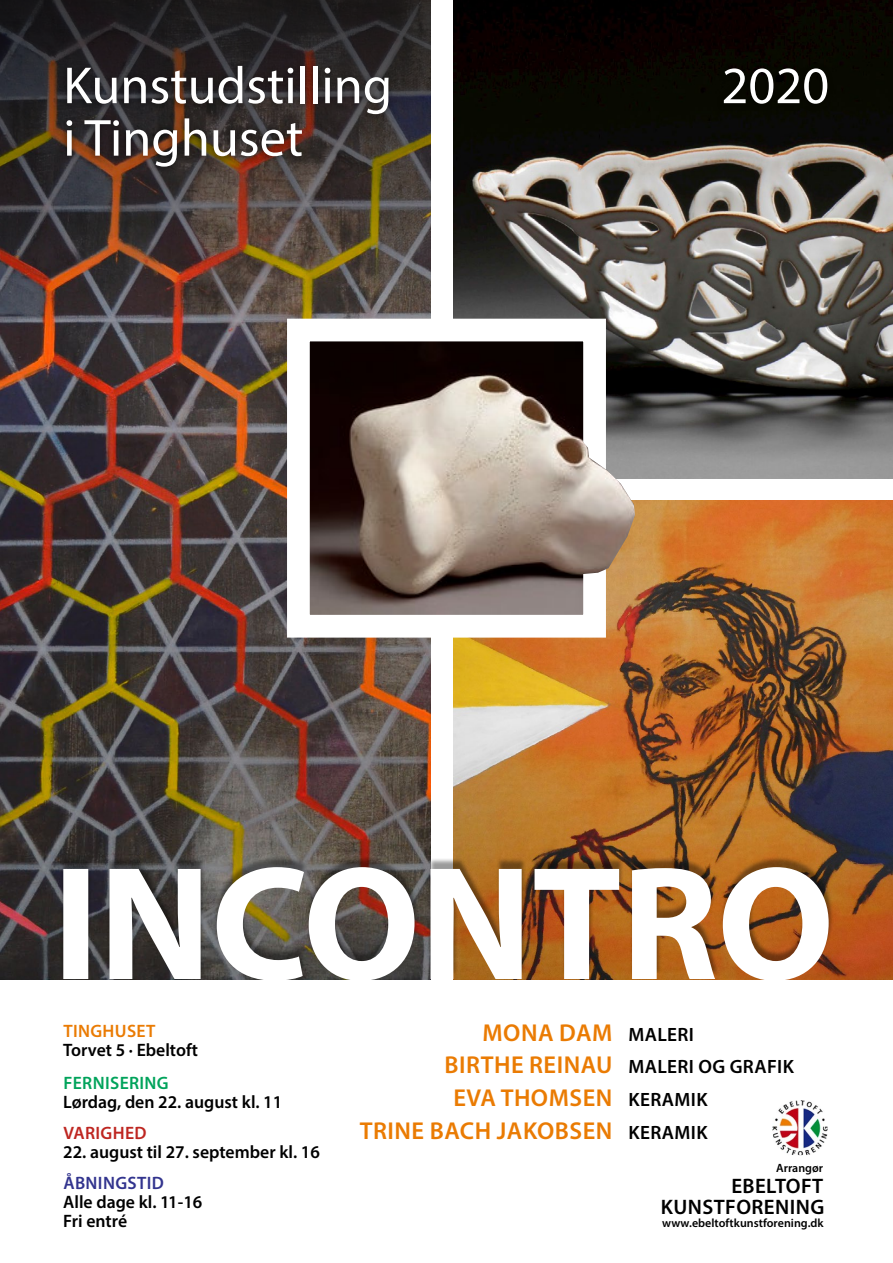
<style>
.page{position:relative;width:893px;height:1263px;background:#fff}
.page>*{position:absolute;margin:0;border:0;box-sizing:border-box;transform-origin:0 0}
.t1{font:52.5px "Myriad Pro";color:#fff}
.t2{font:600 24.53px/32.8px "Myriad Pro";letter-spacing:.02em;color:#ea7b03;text-align:right}
.t3{font:600 21px/21px "Myriad Pro";letter-spacing:.02em;color:#000;text-align:right}
.t4{font:600 19.27px/32.8px "Myriad Pro";letter-spacing:.02em;color:#000}
.t5{font:600 18px/18.8px "Myriad Pro";color:#000}
.t6{font:600 18px "Myriad Pro";letter-spacing:.02em;color:#00a35b}
.t7{font:600 18px "Myriad Pro";letter-spacing:.02em;color:#32348e}
.t8{font:600 18px "Myriad Pro";letter-spacing:.02em;color:#ea7b03}
.t9{font:600 18px "Myriad Pro";letter-spacing:.02em;color:#be2621}
.t10{font:600 12px "Myriad Pro";letter-spacing:.005em;color:#000}
</style>
<div class="page">
<img style="left:773px;top:1100px;width:54px;height:55px">
<img style="left:0;top:330px;width:431px;height:649px">
<svg style="left:0;top:0;width:431px;height:330px;background:#453934"></svg>
<img style="left:453px;top:0;width:440px;height:478px">
<img style="left:453px;top:501px;width:440px;height:478px">
<div style="left:717px;top:62px;width:117px;height:50px;background:#070700"></div>
<div style="left:60px;top:60px;width:335px;height:114px;background:#000;opacity:.55"></div>
<svg style="left:276px;top:307px;width:341px;height:342px"></svg>
<img style="left:349px;top:375px;width:286px;height:218px">
<div style="left:60px;top:855px;width:774px;height:123px;background:#000;opacity:.4"></div>
<svg style="left:534px;top:867px;width:295px;height:113px"></svg>
<svg style="left:217px;top:867px;width:305px;height:113px"></svg>
<svg style="left:63px;top:869px;width:138px;height:110px"></svg>
<h1 class="t1" style="left:63px;top:53px;width:330px">Kunstudstilling</h1>
<h1 class="t1" style="left:721px;top:53px;width:109px">2020</h1>
<h1 class="t1" style="left:63px;top:106px;width:242px">i Tinghuset</h1>
<p class="t8" style="left:63px;top:1019px;width:94px">TINGHUSET</p>
<p class="t5" style="left:63px;top:1040px;width:136px">Torvet 5 · Ebeltoft</p>
<p class="t6" style="left:63px;top:1071px;width:107px">FERNISERING</p>
<p class="t5" style="left:63px;top:1092px;width:221px">Lørdag, den 22. august kl. 11</p>
<p class="t9" style="left:63px;top:1121px;width:85px">VARIGHED</p>
<p class="t5" style="left:63px;top:1142px;width:258px">22. august til 27. september kl. 16</p>
<p class="t7" style="left:63px;top:1172px;width:102px">ÅBNINGSTID</p>
<p class="t5" style="left:63px;top:1192px;width:141px">Alle dage kl. 11-16<br>Fri entré</p>
<h2 class="t2" style="left:360px;top:1015px;width:254px">MONA DAM<br>BIRTHE REINAU<br>EVA THOMSEN<br>TRINE BACH JAKOBSEN</h2>
<p class="t4" style="left:628px;top:1017px;width:167px">MALERI<br>MALERI OG GRAFIK<br>KERAMIK<br>KERAMIK</p>
<p class="t10" style="left:776px;top:1161px;width:48px">Arrangør</p>
<p class="t3" style="left:661px;top:1175px;width:165px">EBELTOFT<br>KUNSTFORENING</p>
<p class="t10" style="left:662px;top:1215px;width:163px">www.ebeltoftkunstforening.dk</p>
</div>
